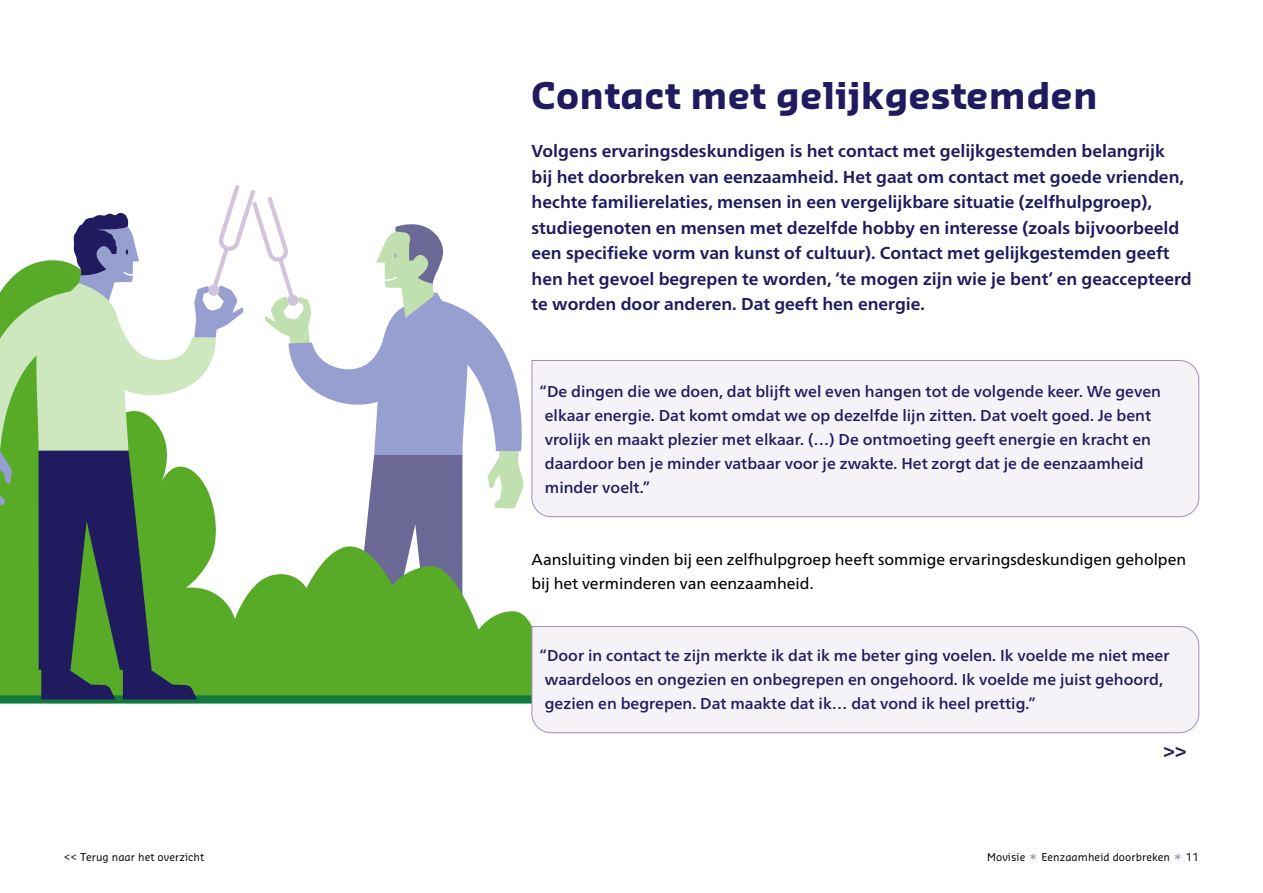
<style>
.page{position:relative;width:1263px;height:893px;background:#fff}
.page>*{position:absolute;margin:0;border:0;box-sizing:border-box;transform-origin:0 0}
.t1{font:700 36px "Sansa";letter-spacing:.01em;color:#201a5f}
.t2{font:500 19.5px "Frutiger Neue LT Pro";color:#201a5f}
.t3{font:700 17.25px/25.5px "Frutiger Neue LT Pro";color:#201a5f}
.t4{font:500 15.75px/24px "Frutiger Neue LT Pro";color:#201a5f}
.t5{font:15.75px/24px "Frutiger Neue LT Pro";color:#000}
.t6{font:10.5px "Sansa";letter-spacing:.01em;color:#000}
.s1{font-size:15px;color:#a68bbc}
</style>
<div class="page">
<svg style="left:0;top:185px;width:560px;height:519px"></svg>
<div style="left:531px;top:360px;width:668px;height:157px;background:#f6f3f8"></div>
<div style="left:531px;top:626px;width:668px;height:107px;background:#f6f3f8"></div>
<p class="t6" style="left:64px;top:850px;width:142px">&lt;&lt; Terug naar het overzicht</p>
<h1 class="t1" style="left:531px;top:73px;width:568px">Contact met gelijkgestemden</h1>
<p class="t3" style="left:531px;top:138px;width:662px">Volgens ervaringsdeskundigen is het contact met gelijkgestemden belangrijk<br>bij het doorbreken van eenzaamheid. Het gaat om contact met goede vrienden, hechte familierelaties, mensen in een vergelijkbare situatie (zelfhulpgroep), studiegenoten en mensen met dezelfde hobby en interesse (zoals bijvoorbeeld een specifieke vorm van kunst of cultuur). Contact met gelijkgestemden geeft hen het gevoel begrepen te worden, ‘te mogen zijn wie je bent’ en geaccepteerd te worden door anderen. Dat geeft hen energie.</p>
<p class="t4" style="left:545px;top:379px;width:618px;text-indent:-5px">“De dingen die we doen, dat blijft wel even hangen tot de volgende keer. We geven elkaar energie. Dat komt omdat we op dezelfde lijn zitten. Dat voelt goed. Je bent vrolijk en maakt plezier met elkaar. (…) De ontmoeting geeft energie en kracht en daardoor ben je minder vatbaar voor je zwakte. Het zorgt dat je de eenzaamheid minder voelt.”</p>
<p class="t5" style="left:531px;top:547px;width:656px">Aansluiting vinden bij een zelfhulpgroep heeft sommige ervaringsdeskundigen geholpen bij het verminderen van eenzaamheid.</p>
<p class="t4" style="left:545px;top:643px;width:626px;text-indent:-5px">“Door in contact te zijn merkte ik dat ik me beter ging voelen. Ik voelde me niet meer waardeloos en ongezien en onbegrepen en ongehoord. Ik voelde me juist gehoord, gezien en begrepen. Dat maakte dat ik… dat vond ik heel prettig.”</p>
<p class="t2" style="left:1163px;top:738px;width:24px">&gt;&gt;</p>
<p class="t6" style="left:987px;top:850px;width:214px">Movisie <span class="s1">*</span> Eenzaamheid doorbreken <span class="s1">*</span> 11</p>
</div>
